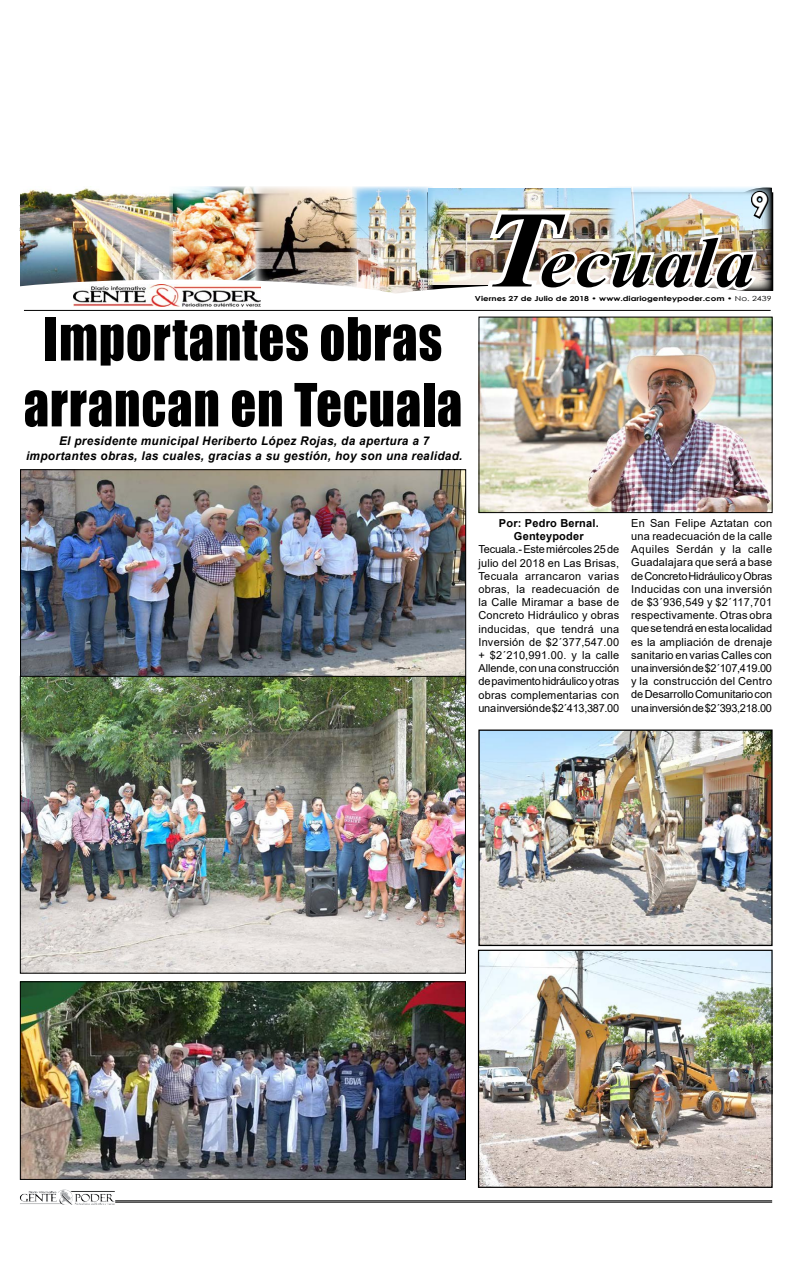
<style>
.page{position:relative;width:792px;height:1276px;background:#fff}
.page>*{position:absolute;margin:0;border:0;box-sizing:border-box;transform-origin:0 0}
.t1{font:italic 700 71.7px "Times New Roman";color:#000;scale:1.1 1}
.t2{font:54.9px/65.9px "Impact";letter-spacing:.015em;color:#000;text-align:center;scale:.92 1}
.t3{font:700 32.7px "Century Gothic";color:#fff}
.t4{font:700 25.2px "Century Gothic";color:#fff;scale:1.14 1}
.t5{font:italic 700 12px/14.4px "Arial";letter-spacing:.03em;color:#000;text-align:center}
.t6{font:11px/13.2px "Arial";letter-spacing:-.01em;color:#000;text-align:justify}
.t7{font:700 11px/13.3px "Arial";letter-spacing:.02em;color:#000;text-align:center}
.t8{font:700 7px "Century Gothic";color:#000;scale:1.25 1}
.s1{font-size:108.6px}
.s2{font-weight:400}
</style>
<div class="page">
<hr style="left:20px;top:228px;width:752px;height:1px;background:#000">
<hr style="left:20px;top:229px;width:752px;height:2px;background:#000">
<hr style="left:115px;top:1200px;width:657px;height:1px;background:#000">
<hr style="left:115px;top:1201px;width:657px;height:1px;background:#000">
<img style="left:58px;top:1189px;width:14px;height:13px">
<img style="left:433px;top:188px;width:47px;height:97px">
<img style="left:21px;top:188px;width:149px;height:91px">
<img style="left:170px;top:187px;width:85px;height:92px">
<img style="left:357px;top:187px;width:76px;height:104px">
<img style="left:255px;top:187px;width:102px;height:92px">
<svg style="left:20px;top:279px;width:393px;height:31px"></svg>
<img style="left:73px;top:285px;width:188px;height:21px">
<div style="left:371px;top:284px;width:421px;height:37px;background:#fff;border-radius:50%"></div>
<hr style="left:24px;top:310px;width:747px;height:1px;background:#000">
<img style="left:480px;top:187px;width:294px;height:104px">
<img style="left:22px;top:471px;width:442px;height:205px">
<img style="left:22px;top:678px;width:442px;height:293px">
<div style="left:20px;top:676px;width:446px;height:297px;border:1px solid #000"></div>
<img style="left:22px;top:983px;width:442px;height:195px">
<div style="left:20px;top:981px;width:446px;height:199px;border:1px solid #000"></div>
<img style="left:480px;top:318px;width:291px;height:193px">
<div style="left:478px;top:316px;width:295px;height:197px;border:1px solid #000"></div>
<img style="left:480px;top:731px;width:291px;height:213px">
<div style="left:478px;top:729px;width:295px;height:217px;border:1px solid #000"></div>
<img style="left:480px;top:951px;width:291px;height:235px">
<div style="left:478px;top:949px;width:295px;height:239px;border:1px solid #000"></div>
<h2 class="t2" style="left:24px;top:304px;width:478px">Importantes obras arrancan en Tecuala</h2>
<p class="t5" style="left:26px;top:434px;width:438px">El presidente municipal Heriberto López Rojas, da apertura a 7 importantes obras, las cuales, gracias a su gestión, hoy son una realidad.</p>
<h3 class="t3" style="left:750px;top:180px;width:20px">9</h3>
<h3 class="t4" style="left:749px;top:188px;width:16px">9</h3>
<h1 class="t1" style="left:482px;top:212px;width:249px"><span class="s1">T</span>ecuala</h1>
<p class="t8" style="left:475px;top:293px;width:239px">Viernes 27 de Julio de 2018 • www.diariogenteypoder.com • <span class="s2">No. 2439</span></p>
<p class="t7" style="left:499px;top:516px;width:101px">Por: Pedro Bernal.<br>Genteypoder</p>
<p class="t6" style="left:478px;top:543px;width:142px">Tecuala.- Este miércoles 25 de julio del 2018 en Las Brisas, Tecuala arrancaron varias obras, la readecuación de la Calle Miramar a base de Concreto Hidráulico y obras inducidas, que tendrá una Inversión de $2´377,547.00 + $2´210,991.00. y la calle Allende, con una construcción de pavimento hidráulico y otras obras complementarias con una inversión de $2´413,387.00</p>
<p class="t6" style="left:631px;top:516px;width:142px">En San Felipe Aztatan con una readecuación de la calle Aquiles Serdán y la calle Guadalajara que será a base de Concreto Hidráulico y Obras Inducidas con una inversión de $3´936,549 y $2´117,701 respectivamente. Otras obra que se tendrá en esta localidad es la ampliación de drenaje sanitario en varias Calles con una inversión de $2´107,419.00 y la construcción del Centro de Desarrollo Comunitario con una inversión de $2´393,218.00</p>
</div>
